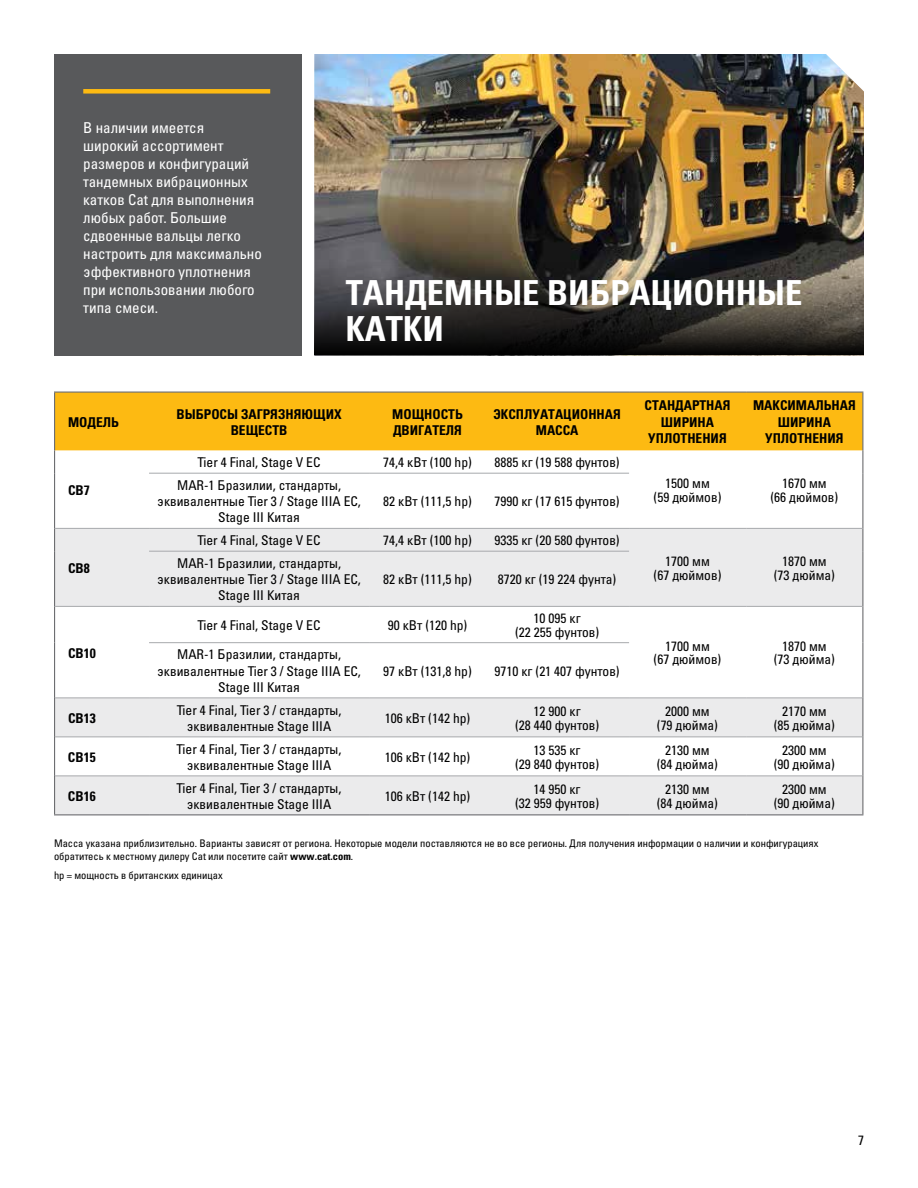
<style>
.page{position:relative;width:918px;height:1188px;background:#fff}
.page>*{position:absolute;margin:0;border:0;box-sizing:border-box;transform-origin:0 0}
.t1{font:34.5px/36px "Univers LTCYR 67 Bold Cond";color:#fff}
.t2{font:condensed 15px/18px "Univers LTCYR 57";color:#fff}
.t3{font:condensed 13.5px/13.5px "Univers LTCYR 57";color:#000;text-align:center}
.t4{font:13.5px/16.2px "Univers LTCYR 67 Bold Cond";color:#000;text-align:center}
.t5{font:condensed 10.5px/12.6px "Univers LTCYR 57";color:#000}
.s1{font-family:"Univers LTCYR 67 Bold Cond";font-stretch:normal}
</style>
<div class="page">
<img style="left:314px;top:54px;width:550px;height:302px">
<img style="left:314px;top:113px;width:550px;height:242px">
<div style="left:54px;top:54px;width:247px;height:302px;background:#58595b"></div>
<div style="left:55px;top:393px;width:807px;height:57px;background:#fdba12"></div>
<svg style="left:55px;top:529px;width:807px;height:208px;fill:#ebebec"></svg>
<div style="left:55px;top:777px;width:807px;height:37px;background:#ebebec"></div>
<hr style="left:54px;top:392px;width:95px;height:1px;background:#6d6e71">
<hr style="left:54px;top:393px;width:1px;height:57px;background:#6d6e71">
<hr style="left:149px;top:392px;width:221px;height:1px;background:#6d6e71">
<hr style="left:370px;top:392px;width:116px;height:1px;background:#6d6e71">
<hr style="left:486px;top:392px;width:143px;height:1px;background:#6d6e71">
<hr style="left:629px;top:392px;width:118px;height:1px;background:#6d6e71">
<hr style="left:747px;top:392px;width:116px;height:1px;background:#6d6e71">
<hr style="left:862px;top:393px;width:1px;height:57px;background:#6d6e71">
<svg style="left:54px;top:450px;width:1px;height:23px"></svg>
<hr style="left:54px;top:473px;width:1px;height:55px;background:#6d6e71">
<svg style="left:862px;top:450px;width:1px;height:23px"></svg>
<hr style="left:862px;top:473px;width:1px;height:55px;background:#6d6e71">
<svg style="left:54px;top:528px;width:1px;height:23px"></svg>
<hr style="left:54px;top:551px;width:1px;height:55px;background:#6d6e71">
<svg style="left:862px;top:528px;width:1px;height:23px"></svg>
<hr style="left:862px;top:551px;width:1px;height:55px;background:#6d6e71">
<hr style="left:54px;top:606px;width:1px;height:37px;background:#6d6e71">
<hr style="left:54px;top:643px;width:1px;height:55px;background:#6d6e71">
<hr style="left:862px;top:606px;width:1px;height:37px;background:#6d6e71">
<hr style="left:862px;top:643px;width:1px;height:55px;background:#6d6e71">
<hr style="left:54px;top:698px;width:1px;height:39px;background:#6d6e71">
<hr style="left:862px;top:698px;width:1px;height:39px;background:#6d6e71">
<hr style="left:54px;top:737px;width:1px;height:39px;background:#6d6e71">
<hr style="left:862px;top:737px;width:1px;height:39px;background:#6d6e71">
<hr style="left:54px;top:776px;width:1px;height:38px;background:#6d6e71">
<hr style="left:862px;top:776px;width:1px;height:38px;background:#6d6e71">
<hr style="left:149px;top:473px;width:221px;height:1px;background:#a7a9ac">
<hr style="left:370px;top:473px;width:116px;height:1px;background:#a7a9ac">
<hr style="left:486px;top:473px;width:143px;height:1px;background:#a7a9ac">
<hr style="left:55px;top:528px;width:94px;height:1px;background:#a7a9ac">
<hr style="left:149px;top:528px;width:221px;height:1px;background:#a7a9ac">
<hr style="left:370px;top:528px;width:116px;height:1px;background:#a7a9ac">
<hr style="left:486px;top:528px;width:143px;height:1px;background:#a7a9ac">
<hr style="left:629px;top:528px;width:118px;height:1px;background:#a7a9ac">
<hr style="left:747px;top:528px;width:115px;height:1px;background:#a7a9ac">
<hr style="left:149px;top:551px;width:221px;height:1px;background:#a7a9ac">
<hr style="left:370px;top:551px;width:116px;height:1px;background:#a7a9ac">
<hr style="left:486px;top:551px;width:143px;height:1px;background:#a7a9ac">
<hr style="left:55px;top:606px;width:94px;height:1px;background:#a7a9ac">
<hr style="left:149px;top:606px;width:221px;height:1px;background:#a7a9ac">
<hr style="left:370px;top:606px;width:116px;height:1px;background:#a7a9ac">
<hr style="left:486px;top:606px;width:143px;height:1px;background:#a7a9ac">
<hr style="left:629px;top:606px;width:118px;height:1px;background:#a7a9ac">
<hr style="left:747px;top:606px;width:115px;height:1px;background:#a7a9ac">
<hr style="left:149px;top:642px;width:221px;height:1px;background:#a7a9ac">
<hr style="left:370px;top:642px;width:116px;height:1px;background:#a7a9ac">
<hr style="left:486px;top:642px;width:143px;height:1px;background:#a7a9ac">
<hr style="left:55px;top:698px;width:94px;height:1px;background:#a7a9ac">
<hr style="left:149px;top:698px;width:221px;height:1px;background:#a7a9ac">
<hr style="left:370px;top:698px;width:116px;height:1px;background:#a7a9ac">
<hr style="left:486px;top:698px;width:143px;height:1px;background:#a7a9ac">
<hr style="left:629px;top:698px;width:118px;height:1px;background:#a7a9ac">
<hr style="left:747px;top:698px;width:115px;height:1px;background:#a7a9ac">
<hr style="left:55px;top:737px;width:94px;height:1px;background:#a7a9ac">
<hr style="left:149px;top:737px;width:221px;height:1px;background:#a7a9ac">
<hr style="left:370px;top:737px;width:116px;height:1px;background:#a7a9ac">
<hr style="left:486px;top:737px;width:143px;height:1px;background:#a7a9ac">
<hr style="left:629px;top:737px;width:118px;height:1px;background:#a7a9ac">
<hr style="left:747px;top:737px;width:115px;height:1px;background:#a7a9ac">
<hr style="left:55px;top:776px;width:94px;height:1px;background:#a7a9ac">
<hr style="left:149px;top:776px;width:221px;height:1px;background:#a7a9ac">
<hr style="left:370px;top:776px;width:116px;height:1px;background:#a7a9ac">
<hr style="left:486px;top:776px;width:143px;height:1px;background:#a7a9ac">
<hr style="left:629px;top:776px;width:118px;height:1px;background:#a7a9ac">
<hr style="left:747px;top:776px;width:115px;height:1px;background:#a7a9ac">
<hr style="left:54px;top:814px;width:95px;height:1px;background:#6d6e71">
<hr style="left:149px;top:814px;width:221px;height:1px;background:#6d6e71">
<hr style="left:370px;top:814px;width:116px;height:1px;background:#6d6e71">
<hr style="left:486px;top:814px;width:143px;height:1px;background:#6d6e71">
<hr style="left:629px;top:814px;width:118px;height:1px;background:#6d6e71">
<hr style="left:747px;top:814px;width:116px;height:1px;background:#6d6e71">
<div style="left:83px;top:89px;width:187px;height:5px;background:#fdba12"></div>
<p class="t2" style="left:83px;top:118px;width:180px">В наличии имеется широкий ассортимент размеров и конфигураций тандемных вибрационных катков Cat для выполнения любых работ. Большие сдвоенные вальцы легко настроить для максимально эффективного уплотнения при использовании любого типа смеси.</p>
<h1 class="t1" style="left:346px;top:274px;width:458px">ТАНДЕМНЫЕ ВИБРАЦИОННЫЕ<br>КАТКИ</h1>
<p class="t4" style="left:68px;top:414px;width:52px">МОДЕЛЬ</p>
<p class="t4" style="left:176px;top:405px;width:167px">ВЫБРОСЫ ЗАГРЯЗНЯЮЩИХ<br>ВЕЩЕСТВ</p>
<p class="t4" style="left:392px;top:405px;width:72px;text-align:left">МОЩНОСТЬ<br>ДВИГАТЕЛЯ</p>
<p class="t4" style="left:493px;top:405px;width:129px">ЭКСПЛУАТАЦИОННАЯ<br>МАССА</p>
<p class="t4" style="left:645px;top:397px;width:88px">СТАНДАРТНАЯ<br>ШИРИНА<br>УПЛОТНЕНИЯ</p>
<p class="t4" style="left:753px;top:397px;width:104px">МАКСИМАЛЬНАЯ<br>ШИРИНА<br>УПЛОТНЕНИЯ</p>
<p class="t3" style="left:198px;top:455px;width:124px">Tier 4 Final, Stage V ЕС</p>
<p class="t3" style="left:383px;top:455px;width:90px">74,4 кВт (100 hp)</p>
<p class="t3" style="left:495px;top:455px;width:127px">8885 кг (19 588 фунтов)</p>
<p class="t4" style="left:68px;top:482px;width:23px">CB7</p>
<p class="t3" style="left:157px;top:477px;width:205px;line-height:16.2px">MAR-1 Бразилии, стандарты, эквивалентные Tier 3 / Stage IIIA ЕС,<br>Stage III Китая</p>
<p class="t3" style="left:383px;top:494px;width:90px">82 кВт (111,5 hp)</p>
<p class="t3" style="left:495px;top:494px;width:127px">7990 кг (17 615 фунтов)</p>
<p class="t3" style="left:654px;top:476px;width:69px">1500 мм<br>(59 дюймов)</p>
<p class="t3" style="left:771px;top:476px;width:69px">1670 мм<br>(66 дюймов)</p>
<p class="t3" style="left:198px;top:533px;width:124px">Tier 4 Final, Stage V ЕС</p>
<p class="t3" style="left:383px;top:533px;width:90px">74,4 кВт (100 hp)</p>
<p class="t3" style="left:495px;top:533px;width:127px">9335 кг (20 580 фунтов)</p>
<p class="t4" style="left:68px;top:560px;width:23px">CB8</p>
<p class="t3" style="left:157px;top:555px;width:205px;line-height:16.2px">MAR-1 Бразилии, стандарты, эквивалентные Tier 3 / Stage IIIA ЕС,<br>Stage III Китая</p>
<p class="t3" style="left:383px;top:572px;width:90px">82 кВт (111,5 hp)</p>
<p class="t3" style="left:498px;top:572px;width:120px">8720 кг (19 224 фунта)</p>
<p class="t3" style="left:654px;top:554px;width:69px">1700 мм<br>(67 дюймов)</p>
<p class="t3" style="left:774px;top:554px;width:63px">1870 мм (73 дюйма)</p>
<p class="t4" style="left:68px;top:644px;width:29px">CB10</p>
<p class="t3" style="left:198px;top:618px;width:124px">Tier 4 Final, Stage V ЕС</p>
<p class="t3" style="left:388px;top:618px;width:81px">90 кВт (120 hp)</p>
<p class="t3" style="left:515px;top:611px;width:86px">10 095 кг<br>(22 255 фунтов)</p>
<p class="t3" style="left:654px;top:639px;width:69px">1700 мм<br>(67 дюймов)</p>
<p class="t3" style="left:782px;top:639px;width:46px">1870 мм</p>
<p class="t3" style="left:177px;top:648px;width:165px">MAR-1 Бразилии, стандарты,</p>
<p class="t3" style="left:774px;top:652px;width:63px">(73 дюйма)</p>
<p class="t3" style="left:157px;top:662px;width:205px;line-height:16.2px">эквивалентные Tier 3 / Stage IIIA ЕС,<br>Stage III Китая</p>
<p class="t3" style="left:383px;top:664px;width:90px">97 кВт (131,8 hp)</p>
<p class="t3" style="left:495px;top:664px;width:127px">9710 кг (21 407 фунтов)</p>
<p class="t4" style="left:68px;top:710px;width:29px">CB13</p>
<p class="t3" style="left:177px;top:701px;width:166px;line-height:16.2px">Tier 4 Final, Tier 3 / стандарты, эквивалентные Stage IIIA</p>
<p class="t3" style="left:385px;top:711px;width:87px">106 кВт (142 hp)</p>
<p class="t3" style="left:515px;top:704px;width:86px">12 900 кг<br>(28 440 фунтов)</p>
<p class="t3" style="left:657px;top:704px;width:63px">2000 мм (79 дюйма)</p>
<p class="t3" style="left:774px;top:704px;width:63px">2170 мм (85 дюйма)</p>
<p class="t4" style="left:68px;top:749px;width:29px">CB15</p>
<p class="t3" style="left:177px;top:740px;width:166px;line-height:16.2px">Tier 4 Final, Tier 3 / стандарты, эквивалентные Stage IIIA</p>
<p class="t3" style="left:385px;top:750px;width:87px">106 кВт (142 hp)</p>
<p class="t3" style="left:515px;top:743px;width:86px">13 535 кг<br>(29 840 фунтов)</p>
<p class="t3" style="left:657px;top:743px;width:63px">2130 мм (84 дюйма)</p>
<p class="t3" style="left:774px;top:743px;width:63px">2300 мм (90 дюйма)</p>
<p class="t4" style="left:68px;top:788px;width:29px">CB16</p>
<p class="t3" style="left:177px;top:779px;width:166px;line-height:16.2px">Tier 4 Final, Tier 3 / стандарты, эквивалентные Stage IIIA</p>
<p class="t3" style="left:385px;top:789px;width:87px">106 кВт (142 hp)</p>
<p class="t3" style="left:515px;top:782px;width:86px">14 950 кг<br>(32 959 фунтов)</p>
<p class="t3" style="left:657px;top:782px;width:63px">2130 мм (84 дюйма)</p>
<p class="t3" style="left:774px;top:782px;width:63px">2300 мм (90 дюйма)</p>
<p class="t5" style="left:54px;top:837px;width:766px">Масса указана приблизительно. Варианты зависят от региона. Некоторые модели поставляются не во все регионы. Для получения информации о наличии и конфигурациях обратитесь к местному дилеру Cat или посетите сайт <span class="s1">www.cat.com</span>.</p>
<p class="t5" style="left:54px;top:869px;width:170px">hp = мощность в британских единицах</p>
<p class="t3" style="left:858px;top:1133px;width:7px">7</p>
</div>
